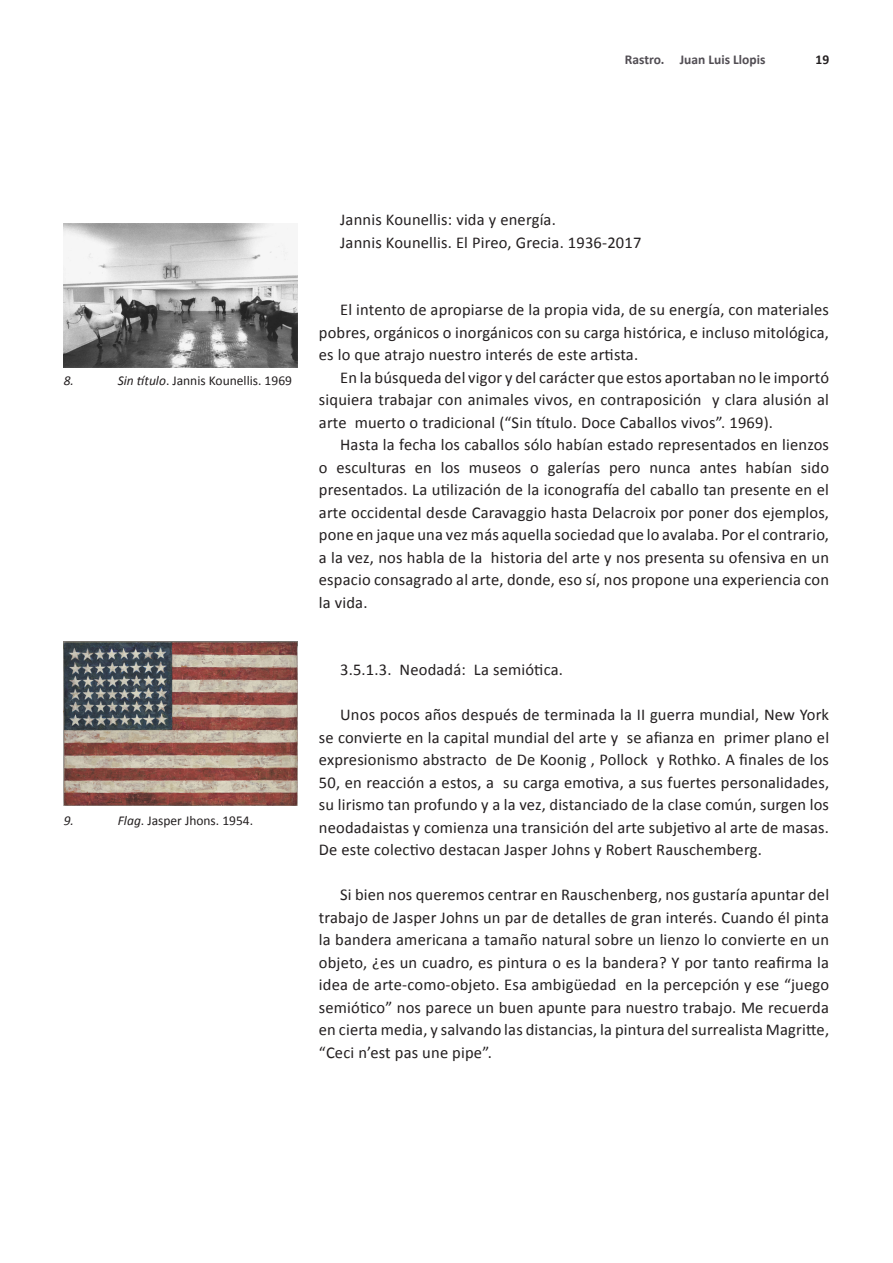
<style>
.page{position:relative;width:893px;height:1263px;background:#fff}
.page>*{position:absolute;margin:0;border:0;box-sizing:border-box;transform-origin:0 0}
.Texto_Normal{font:16.5px/22.5px "Calibri";letter-spacing:.01em;color:#231f20;text-align:justify}
.t1{font:13.5px "Calibri";color:#231f20}
.t2{font:700 13.5px "Calibri";color:#514d53}
.t3{font:italic 13.5px "Calibri";color:#231f20}
.t4{font:700 13.5px "Calibri";color:#231f20}
.s1{font-style:italic}
</style>
<div class="page">
<img style="left:64px;top:223px;width:234px;height:144px">
<img style="left:64px;top:641px;width:234px;height:165px">
<p class="t2" style="left:625px;top:51px;width:142px">Rastro. Juan Luis Llopis</p>
<p class="t4" style="left:815px;top:51px;width:15px">19</p>
<p class="t3" style="left:64px;top:373px;width:12px">8.</p>
<p class="t1" style="left:118px;top:373px;width:176px"><span class="s1">Sin título</span>. Jannis Kounellis. 1969</p>
<p class="t3" style="left:64px;top:813px;width:12px">9.</p>
<p class="t1" style="left:118px;top:813px;width:137px"><span class="s1">Flag</span>. Jasper Jhons. 1954.</p>
<p class="Texto_Normal" style="left:340px;top:207px;width:217px">Jannis Kounellis: vida y energía.</p>
<p class="Texto_Normal" style="left:340px;top:230px;width:303px">Jannis Kounellis. El Pireo, Grecia. 1936-2017</p>
<p class="Texto_Normal" style="left:319px;top:297px;width:512px;text-indent:21px">El intento de apropiarse de la propia vida, de su energía, con materiales pobres, orgánicos o inorgánicos con su carga histórica, e incluso mitológica, es lo que atrajo nuestro interés de este artista.</p>
<p class="Texto_Normal" style="left:319px;top:365px;width:512px;text-indent:21px">En la búsqueda del vigor y del carácter que estos aportaban no le importó siquiera trabajar con animales vivos, en contraposición y clara alusión al arte muerto o tradicional (“Sin título. Doce Caballos vivos”. 1969).</p>
<p class="Texto_Normal" style="left:319px;top:432px;width:512px;text-indent:21px">Hasta la fecha los caballos sólo habían estado representados en lienzos o esculturas en los museos o galerías pero nunca antes habían sido presentados. La utilización de la iconografía del caballo tan presente en el arte occidental desde Caravaggio hasta Delacroix por poner dos ejemplos, pone en jaque una vez más aquella sociedad que lo avalaba. Por el contrario, a la vez, nos habla de la historia del arte y nos presenta su ofensiva en un espacio consagrado al arte, donde, eso sí, nos propone una experiencia con la vida.</p>
<p class="Texto_Normal" style="left:340px;top:657px;width:224px">3.5.1.3. Neodadá: La semiótica.</p>
<p class="Texto_Normal" style="left:319px;top:702px;width:512px;text-indent:21px">Unos pocos años después de terminada la II guerra mundial, New York se convierte en la capital mundial del arte y se afianza en primer plano el expresionismo abstracto de De Koonig , Pollock y Rothko. A finales de los 50, en reacción a estos, a su carga emotiva, a sus fuertes personalidades, su lirismo tan profundo y a la vez, distanciado de la clase común, surgen los neodadaistas y comienza una transición del arte subjetivo al arte de masas.<br>De este colectivo destacan Jasper Johns y Robert Rauschemberg.</p>
<p class="Texto_Normal" style="left:319px;top:882px;width:512px;text-indent:21px">Si bien nos queremos centrar en Rauschenberg, nos gustaría apuntar del trabajo de Jasper Johns un par de detalles de gran interés. Cuando él pinta la bandera americana a tamaño natural sobre un lienzo lo convierte en un objeto, ¿es un cuadro, es pintura o es la bandera? Y por tanto reafirma la idea de arte-como-objeto. Esa ambigüedad en la percepción y ese “juego semiótico” nos parece un buen apunte para nuestro trabajo. Me recuerda en cierta media, y salvando las distancias, la pintura del surrealista Magritte, “Ceci n’est pas une pipe”.</p>
</div>
